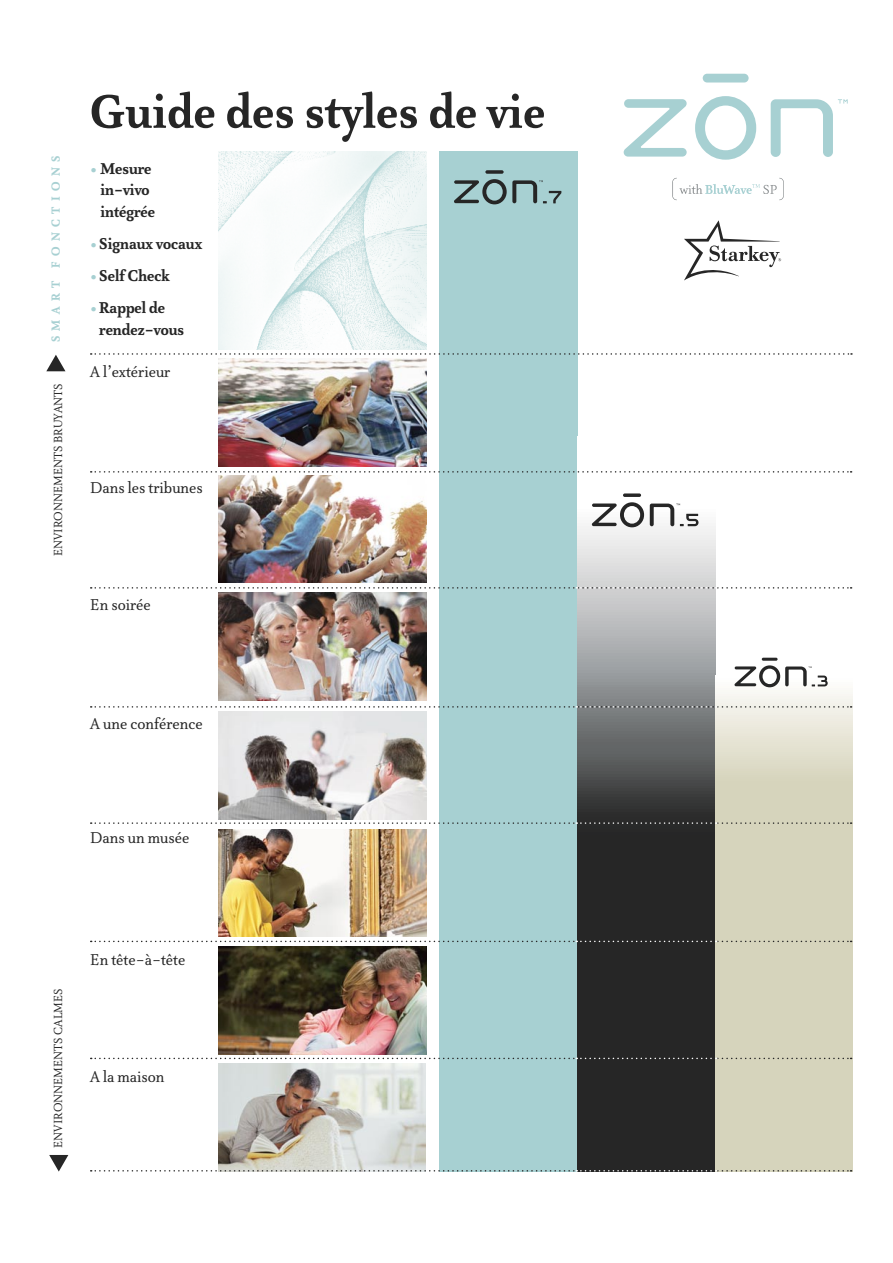
<style>
.page{position:relative;width:893px;height:1263px;background:#fff}
.page>*{position:absolute;margin:0;border:0;box-sizing:border-box;transform-origin:0 0}
.t1{font:54px "Atma Serif TF SLI Bold Roman";letter-spacing:.01em;color:#262626}
.t2{font:18px "Atma Serif TF SLI Book Roman";color:#262626}
.t3{font:18px/21.6px "Atma Serif TF SLI Bold Roman";color:#262626;text-align:center}
.t4{font:13.5px "Atma Serif TF SLI Book Roman";color:#262626}
.t5{font:13.5px "Atma Serif TF SLI Bold Roman";letter-spacing:.4em;color:#a7d0d2}
.s1{color:#a7d0d2}
</style>
<div class="page">
<div style="left:439px;top:151px;width:138px;height:1020px;background:#a7d0d2"></div>
<svg style="left:577px;top:514px;width:138px;height:656px;background:#595a5a"></svg>
<svg style="left:715px;top:687px;width:137px;height:483px;background:#d9d7c1"></svg>
<img style="left:219px;top:152px;width:207px;height:198px">
<img style="left:219px;top:712px;width:207px;height:107px">
<img style="left:219px;top:829px;width:207px;height:108px">
<img style="left:219px;top:946px;width:207px;height:108px">
<img style="left:219px;top:1064px;width:206px;height:106px">
<img style="left:219px;top:475px;width:207px;height:108px">
<img style="left:219px;top:592px;width:207px;height:108px">
<img style="left:219px;top:359px;width:207px;height:107px">
<svg style="left:46px;top:355px;width:19px;height:16px"></svg>
<svg style="left:49px;top:1155px;width:19px;height:16px"></svg>
<svg style="left:672px;top:178px;width:112px;height:22px"></svg>
<svg style="left:624px;top:74px;width:224px;height:86px"></svg>
<svg style="left:684px;top:220px;width:97px;height:60px"></svg>
<svg style="left:454px;top:170px;width:107px;height:34px"></svg>
<svg style="left:592px;top:493px;width:106px;height:34px"></svg>
<svg style="left:734px;top:658px;width:94px;height:29px"></svg>
<svg style="left:91px;top:353px;width:761px;height:2px"></svg>
<svg style="left:91px;top:471px;width:761px;height:2px"></svg>
<svg style="left:91px;top:587px;width:761px;height:2px"></svg>
<svg style="left:91px;top:706px;width:761px;height:2px"></svg>
<svg style="left:91px;top:822px;width:761px;height:2px"></svg>
<svg style="left:91px;top:941px;width:761px;height:1px"></svg>
<svg style="left:91px;top:1058px;width:761px;height:1px"></svg>
<svg style="left:91px;top:1170px;width:761px;height:1px"></svg>
<p class="t5" style="left:48px;top:342px;width:189px;rotate:-90deg">Smar t FONCTIONS</p>
<p class="t4" style="left:50px;top:556px;width:175px;rotate:-90deg">environnements bruyants</p>
<h1 class="t1" style="left:90px;top:79px;width:456px">Guide des styles de vie</h1>
<p class="t3" style="left:90px;top:158px;width:66px"><span class="s1">•</span> Mesure in-vivo intégrée</p>
<p class="t3" style="left:90px;top:233px;width:113px"><span class="s1">•</span>Signaux vocaux</p>
<p class="t3" style="left:90px;top:265px;width:81px"><span class="s1">•</span>Self Check</p>
<p class="t3" style="left:99px;top:297px;width:86px;text-align:left;text-indent:-9px"><span class="s1">•</span>Rappel de rendez-vous</p>
<p class="t2" style="left:90px;top:360px;width:82px">A l’extérieur</p>
<p class="t2" style="left:90px;top:477px;width:114px">Dans les tribunes</p>
<p class="t2" style="left:90px;top:594px;width:62px">En soirée</p>
<p class="t2" style="left:90px;top:713px;width:114px">A une conférence</p>
<p class="t2" style="left:90px;top:827px;width:101px">Dans un musée</p>
<p class="t4" style="left:50px;top:1148px;width:161px;rotate:-90deg">environnements calmes</p>
<p class="t2" style="left:90px;top:949px;width:97px">En tête-à-tête</p>
<p class="t2" style="left:90px;top:1066px;width:76px">A la maison</p>
</div>
